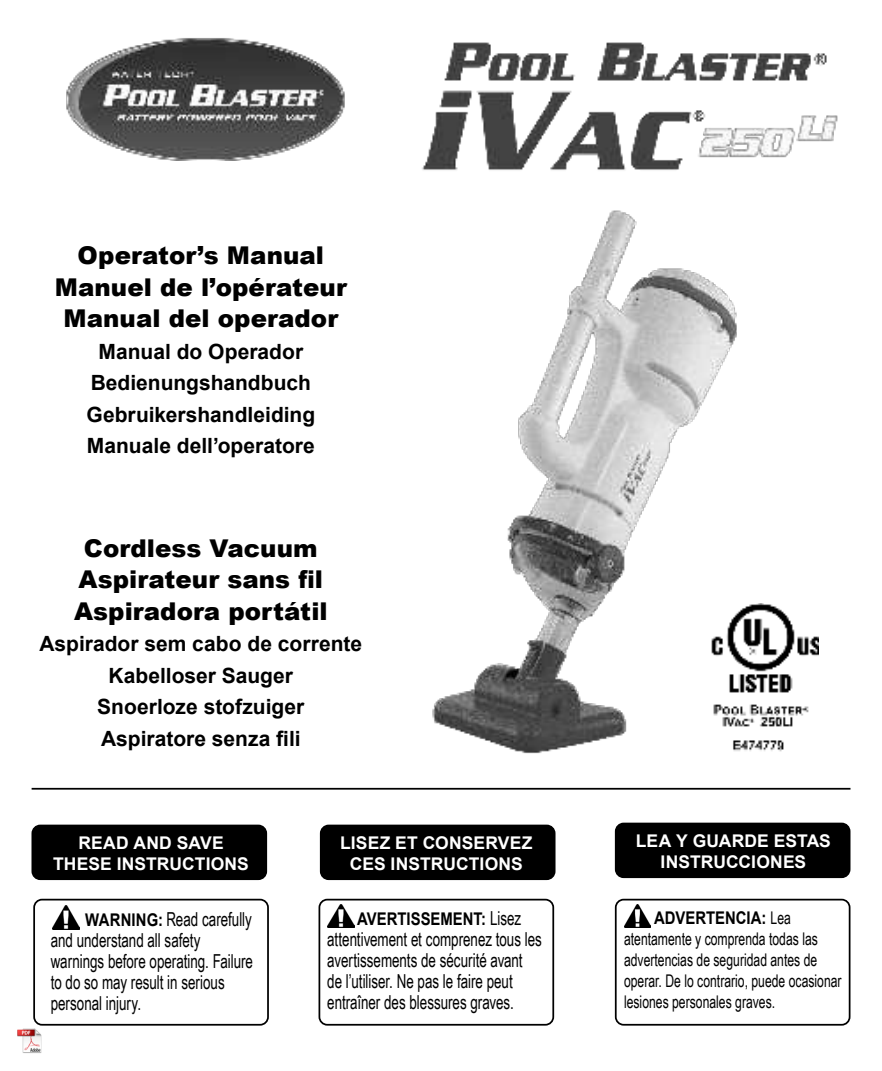
<style>
.page{position:relative;width:882px;height:1071px;background:#fff}
.page>*{position:absolute;margin:0;border:0;box-sizing:border-box;transform-origin:0 0}
.t1{font:900 24.5px/31.5px "Arial";letter-spacing:.005em;color:#000;text-align:center}
.t2{font:700 21px/31.5px "Arial";color:#000;text-align:center}
.t3{font:19.25px/21px "Arial Narrow";color:#000;scale:.85 1}
.t4{font:17.5px/21px "Arial Narrow";color:#000;scale:.85 1}
.t5{font:700 17.5px/21px "Arial";letter-spacing:.005em;color:#fff;text-align:center}
.t6{font:700 17.5px "Arial";color:#000;scale:.85 1}
.s1{font-family:"Arial";font-weight:700;font-size:17.5px}
.s2{font-family:"Arial Narrow";font-weight:400;font-size:19.25px}
.s3{font-family:"Arial Narrow";font-weight:400}
</style>
<div class="page">
<div style="left:616px;top:824px;width:234px;height:53px;background:#000;border-radius:8px"></div>
<div style="left:615px;top:823px;width:236px;height:55px;border:2px solid #000;border-radius:8px"></div>
<div style="left:321px;top:826px;width:234px;height:53px;background:#000;border-radius:8px"></div>
<div style="left:320px;top:825px;width:236px;height:55px;border:2px solid #000;border-radius:8px"></div>
<div style="left:32px;top:826px;width:234px;height:53px;background:#000;border-radius:8px"></div>
<div style="left:32px;top:825px;width:235px;height:55px;border:2px solid #000;border-radius:8px"></div>
<div style="left:33px;top:899px;width:236px;height:127px;border:2px solid #000;border-radius:8px"></div>
<div style="left:319px;top:899px;width:235px;height:127px;border:2px solid #000;border-radius:8px"></div>
<div style="left:615px;top:899px;width:236px;height:127px;border:2px solid #000;border-radius:8px"></div>
<hr style="left:32px;top:788px;width:819px;height:2px;background:#000">
<img style="left:52px;top:906px;width:27px;height:23px">
<img style="left:327px;top:904px;width:27px;height:24px">
<img style="left:624px;top:904px;width:27px;height:24px">
<img style="left:432px;top:210px;width:329px;height:544px">
<img style="left:66px;top:38px;width:279px;height:122px">
<img style="left:422px;top:42px;width:416px;height:128px">
<img style="left:703px;top:604px;width:115px;height:148px">
<img style="left:18px;top:1028px;width:24px;height:25px">
<p class="t1" style="left:55px;top:242px;width:294px">Operator’s Manual<br>Manuel de l’opérateur<br>Manual del operador</p>
<p class="t2" style="left:87px;top:338px;width:230px">Manual do Operador<br>Bedienungshandbuch<br>Gebruikershandleiding<br>Manuale dell’operatore</p>
<p class="t1" style="left:74px;top:535px;width:255px">Cordless Vacuum<br>Aspirateur sans fil<br>Aspiradora portátil</p>
<p class="t2" style="left:39px;top:630px;width:324px">Aspirador sem cabo de corrente<br>Kabelloser Sauger<br>Snoerloze stofzuiger<br>Aspiratore senza fili</p>
<p class="t5" style="left:53px;top:834px;width:197px">READ AND SAVE<br>THESE INSTRUCTIONS</p>
<p class="t5" style="left:340px;top:834px;width:194px">LISEZ ET CONSERVEZ<br>CES INSTRUCTIONS</p>
<p class="t5" style="left:636px;top:832px;width:196px">LEA Y GUARDE ESTAS<br>INSTRUCCIONES</p>
<p class="t3" style="left:51px;top:911px;width:240px;text-indent:34px"><span class="s1">WARNING:</span> Read carefully and understand all safety warnings before operating. Failure to do so may result in serious personal injury.</p>
<p class="t6" style="left:357px;top:912px;width:194px">AVERTISSEMENT: <span class="s2">Lisez</span></p>
<p class="t3" style="left:327px;top:930px;width:254px">attentivement et comprenez tous les avertissements de sécurité avant de l’utiliser. Ne pas le faire peut entraîner des blessures graves.</p>
<p class="t6" style="left:654px;top:911px;width:163px">ADVERTENCIA: <span class="s3">Lea</span></p>
<p class="t4" style="left:624px;top:929px;width:258px">atentamente y comprenda todas las advertencias de seguridad antes de operar. De lo contrario, puede ocasionar lesiones personales graves.</p>
</div>
